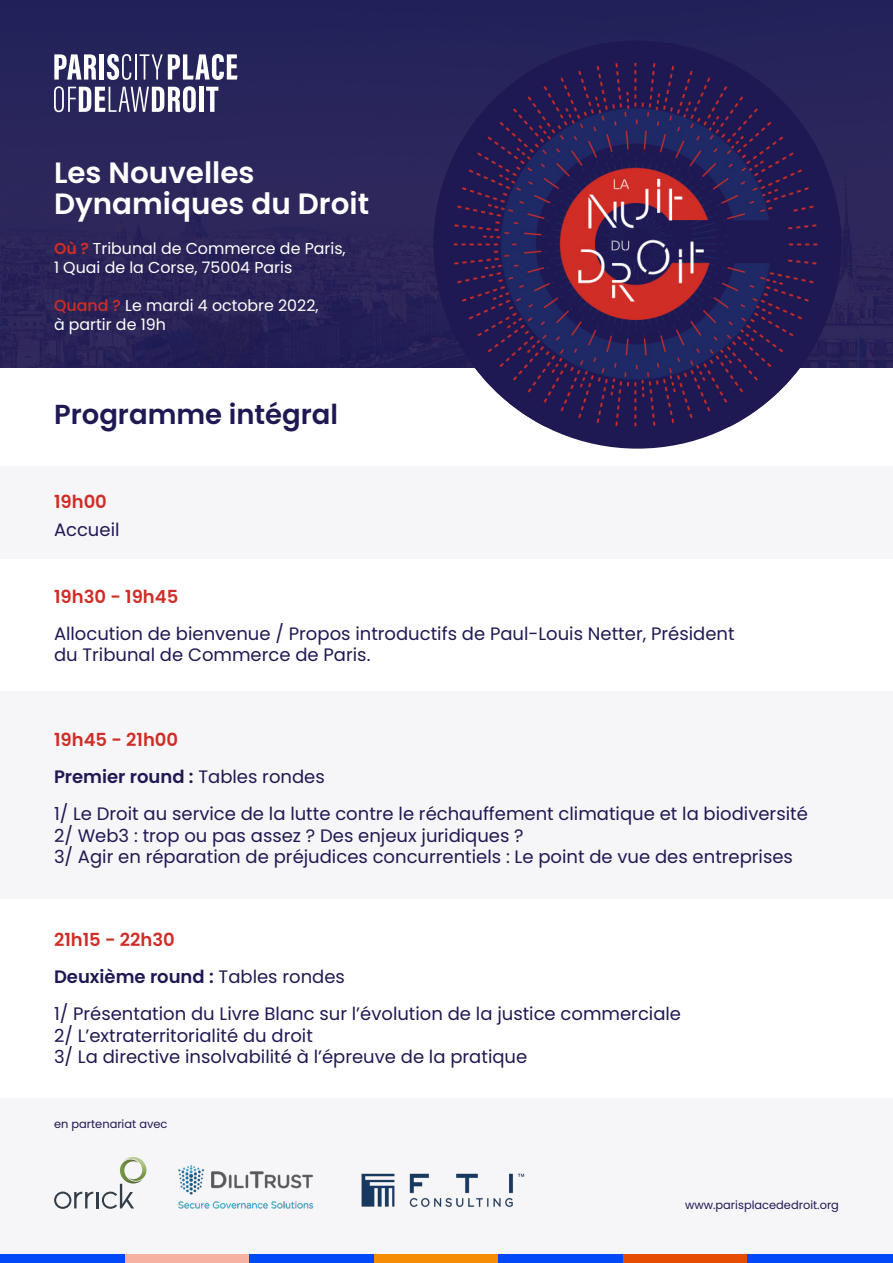
<style>
.page{position:relative;width:893px;height:1263px;background:#fff}
.page>*{position:absolute;margin:0;border:0;box-sizing:border-box;transform-origin:0 0}
.t1{font:600 29.4px/31px "Poppins";color:#fff}
.t2{font:600 27.45px "Poppins";color:#1f1953}
.t3{font:18px/21.6px "Poppins";color:#1f1953}
.t4{font:600 18px "Poppins";color:#1f1953}
.t5{font:600 18px "Poppins";color:#cf2d26}
.t6{font:15.75px/19px "Poppins";color:#fff}
.t7{font:11.4px "Poppins";color:#1f1953}
.s1{font-weight:600;color:#cf2d26}
.s2{font-weight:500;color:#cf2d26}
.s3{font-weight:400}
</style>
<div class="page">
<svg style="left:0;top:1156px;width:893px;height:107px;fill:#f6f5f8"></svg>
<div style="left:0;top:0;width:893px;height:367px;background:#28245a"></div>
<svg style="left:54px;top:54px;width:42px;height:26px"></svg>
<hr style="left:100px;top:54px;width:4px;height:26px;background:#fff">
<svg style="left:107px;top:54px;width:24px;height:26px"></svg>
<hr style="left:135px;top:54px;width:2px;height:26px;background:#fff">
<svg style="left:140px;top:54px;width:97px;height:26px"></svg>
<svg style="left:54px;top:86px;width:142px;height:26px"></svg>
<div style="left:199px;top:87px;width:5px;height:25px;background:#fff"></div>
<svg style="left:206px;top:87px;width:12px;height:25px"></svg>
<div style="left:433px;top:41px;width:408px;height:408px;background:#1f1953;border-radius:50%"></div>
<img style="left:454px;top:63px;width:364px;height:363px">
<div style="left:0;top:466px;width:893px;height:93px;background:#f6f5f8"></div>
<div style="left:0;top:691px;width:893px;height:208px;background:#f6f5f8"></div>
<img style="left:345px;top:1168px;width:193px;height:48px">
<img style="left:164px;top:1156px;width:164px;height:69px">
<svg style="left:54px;top:1157px;width:92px;height:52px"></svg>
<h1 class="t1" style="left:54px;top:157px;width:317px">Les Nouvelles<br>Dynamiques du Droit</h1>
<p class="t6" style="left:54px;top:239px;width:293px"><span class="s1">Où ?</span> Tribunal de Commerce de Paris,<br>1 Quai de la Corse, 75004 Paris</p>
<p class="t6" style="left:54px;top:296px;width:266px"><span class="s2">Quand ?</span> Le mardi 4 octobre 2022, à partir de 19h</p>
<h2 class="t2" style="left:54px;top:399px;width:286px">Programme intégral</h2>
<p class="t5" style="left:54px;top:491px;width:54px">19h00</p>
<p class="t3" style="left:54px;top:519px;width:67px">Accueil</p>
<p class="t5" style="left:54px;top:586px;width:126px">19h30 - 19h45</p>
<p class="t3" style="left:54px;top:623px;width:682px">Allocution de bienvenue / Propos introductifs de Paul-Louis Netter, Président du Tribunal de Commerce de Paris.</p>
<p class="t5" style="left:54px;top:730px;width:126px">19h45 - 21h00</p>
<p class="t4" style="left:54px;top:766px;width:272px">Premier round : <span class="s3">Tables rondes</span></p>
<p class="t3" style="left:54px;top:803px;width:755px">1/ Le Droit au service de la lutte contre le réchauffement climatique et la biodiversité<br>2/ Web3 : trop ou pas assez ? Des enjeux juridiques ?<br>3/ Agir en réparation de préjudices concurrentiels : Le point de vue des entreprises</p>
<p class="t5" style="left:54px;top:929px;width:122px">21h15 - 22h30</p>
<p class="t4" style="left:54px;top:966px;width:292px">Deuxième round : <span class="s3">Tables rondes</span></p>
<p class="t3" style="left:54px;top:1003px;width:629px">1/ Présentation du Livre Blanc sur l’évolution de la justice commerciale<br>2/ L’extraterritorialité du droit<br>3/ La directive insolvabilité à l’épreuve de la pratique</p>
<p class="t7" style="left:54px;top:1118px;width:115px">en partenariat avec</p>
<p class="t7" style="left:685px;top:1198px;width:155px">www.parisplacededroit.org</p>
</div>
